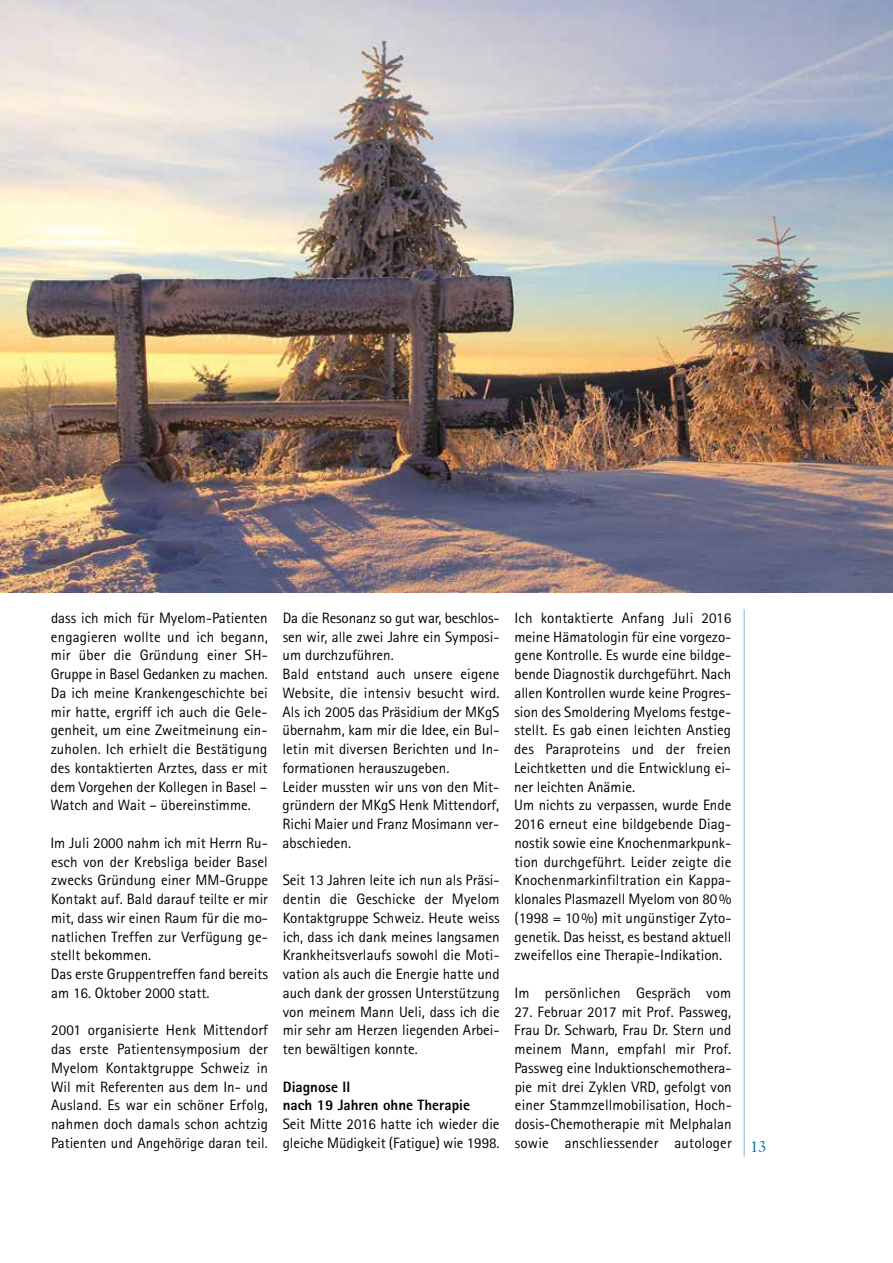
<style>
.page{position:relative;width:893px;height:1263px;background:#fff}
.page>*{position:absolute;margin:0;border:0;box-sizing:border-box;transform-origin:0 0}
.t1{font:16.5px "Caslon 540 LT Std";color:#0076a2;scale:.96 1}
.t2{font:15px/18.8px "Rotis Sans Serif";color:#000;text-align:justify}
.t3{font:800 15px/18.8px "Rotis Sans Serif";color:#000}
</style>
<div class="page">
<hr style="left:744px;top:609px;width:1px;height:548px;background:#84b4cf">
<img style="left:0;top:0;width:893px;height:592px">
<p class="t2" style="left:50px;top:608px;width:219px">dass ich mich für Myelom-Patienten engagieren wollte und ich begann, mir über die Gründung einer SH-Gruppe in Basel Gedanken zu machen.<br>Da ich meine Krankengeschichte bei mir hatte, ergriff ich auch die Gele&shy;genheit, um eine Zweitmeinung ein&shy;zuholen. Ich erhielt die Bestätigung des kontaktierten Arztes, dass er mit dem Vorgehen der Kollegen in Basel – Watch and Wait – übereinstimme.</p>
<p class="t2" style="left:50px;top:833px;width:219px;text-align:left">Im Juli 2000 nahm ich mit Herrn Ru&shy;esch von der Krebsliga beider Basel zwecks Gründung einer MM-Gruppe<br>Kontakt auf. Bald darauf teilte er mir mit, dass wir einen Raum für die mo&shy;natlichen Treffen zur Verfügung ge&shy;stellt bekommen.<br>Das erste Gruppentreffen fand bereits am 16. Oktober 2000 statt.</p>
<p class="t2" style="left:51px;top:1021px;width:218px">2001 organisierte Henk Mittendorf das erste Patientensymposium der Myelom Kontaktgruppe Schweiz in Wil mit Referenten aus dem In- und Ausland. Es war ein schöner Erfolg, nahmen doch damals schon achtzig Patienten und Angehörige daran teil.</p>
<p class="t2" style="left:282px;top:608px;width:219px;text-align:left">Da die Resonanz so gut war, beschlos&shy;sen wir, alle zwei Jahre ein Symposi&shy;um durchzuführen.<br>Bald entstand auch unsere eigene<br>Website, die intensiv besucht wird.<br>Als ich 2005 das Präsidium der MKgS übernahm, kam mir die Idee, ein Bul&shy;letin mit diversen Berichten und In&shy;formationen herauszugeben.<br>Leider mussten wir uns von den Mit&shy;gründern der MKgS Henk Mittendorf,<br>Richi Maier und Franz Mosimann ver&shy;abschieden.</p>
<p class="t2" style="left:283px;top:871px;width:218px">Seit 13 Jahren leite ich nun als Präsi&shy;dentin die Geschicke der Myelom Kontaktgruppe Schweiz. Heute weiss ich, dass ich dank meines langsamen Krankheitsverlaufs sowohl die Moti&shy;vation als auch die Energie hatte und auch dank der grossen Unterstützung von meinem Mann Ueli, dass ich die mir sehr am Herzen liegenden Arbei&shy;ten bewältigen konnte.</p>
<p class="t3" style="left:283px;top:1077px;width:189px">Diagnose II<br>nach 19 Jahren ohne Therapie</p>
<p class="t2" style="left:283px;top:1114px;width:218px">Seit Mitte 2016 hatte ich wieder die gleiche Müdigkeit (Fatigue) wie 1998.</p>
<p class="t2" style="left:514px;top:608px;width:219px;text-align:left">Ich kontaktierte Anfang Juli 2016 meine Hämatologin für eine vorgezo&shy;gene Kontrolle. Es wurde eine bildge&shy;bende Diagnostik durchgeführt. Nach allen Kontrollen wurde keine Progres&shy;sion des Smoldering Myeloms festge&shy;stellt. Es gab einen leichten Anstieg des Paraproteins und der freien Leichtketten und die Entwicklung ei&shy;ner leichten Anämie.<br>Um nichts zu verpassen, wurde Ende 2016 erneut eine bildgebende Diag&shy;nostik sowie eine Knochenmarkpunk&shy;tion durchgeführt. Leider zeigte die Knochenmarkinfiltration ein Kappa&shy;klonales Plasmazell Myelom von 80% (1998 = 10%) mit ungünstiger Zyto&shy;genetik. Das heisst, es bestand aktuell zweifellos eine Therapie-Indikation.</p>
<p class="t2" style="left:514px;top:983px;width:218px">Im persönlichen Gespräch vom</p>
<p class="t2" style="left:514px;top:1002px;width:219px">27. Februar 2017 mit Prof. Passweg, Frau Dr. Schwarb, Frau Dr. Stern und meinem Mann, empfahl mir Prof.<br>Passweg eine Induktionschemothera&shy;pie mit drei Zyklen VRD, gefolgt von einer Stammzellmobilisation, Hoch&shy;dosis-Chemotherapie mit Melphalan sowie anschliessender autologer</p>
<p class="t1" style="left:750px;top:1136px;width:18px">13</p>
</div>
